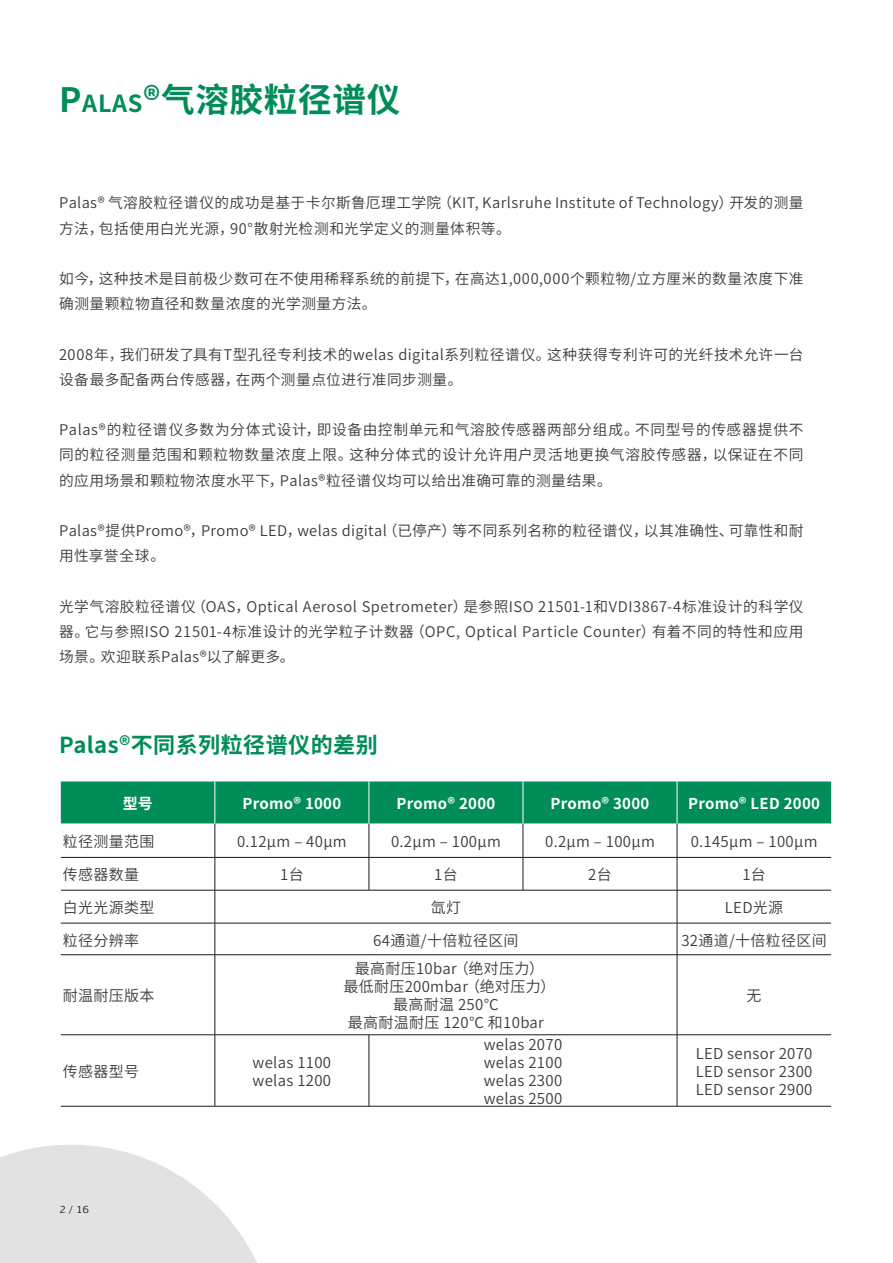
<style>
.page{position:relative;width:893px;height:1263px;background:#fff}
.page>*{position:absolute;margin:0;border:0;box-sizing:border-box;transform-origin:0 0}
.t1{font:700 33.6px "Source Han Sans CN";letter-spacing:.02em;color:#008d58}
.t2{font:700 22.05px "Source Han Sans CN";letter-spacing:.02em;color:#008d58}
.t3{font:15px/18px "Source Han Sans CN";letter-spacing:.02em;color:#3c3c3b;text-align:justify}
.t4{font:700 15px "Source Han Sans CN";letter-spacing:.02em;color:#fff}
.t5{font:14.7px/25.2px "Source Han Sans CN";letter-spacing:.03em;color:#3c3c3b}
.t6{font:10.5px "Sf Kp Regular";color:#1c1c1b}
.s1{font-size:23.55px}
</style>
<div class="page">
<svg style="left:0;top:1145px;width:257px;height:118px"></svg>
<div style="left:61px;top:781px;width:770px;height:42px;background:#008d58"></div>
<hr style="left:215px;top:823px;width:1px;height:34px;background:#1c1c1b">
<hr style="left:369px;top:823px;width:1px;height:34px;background:#1c1c1b">
<hr style="left:523px;top:823px;width:1px;height:34px;background:#1c1c1b">
<hr style="left:677px;top:823px;width:1px;height:34px;background:#1c1c1b">
<hr style="left:61px;top:857px;width:154px;height:1px;background:#1c1c1b">
<hr style="left:215px;top:857px;width:154px;height:1px;background:#1c1c1b">
<hr style="left:215px;top:857px;width:1px;height:33px;background:#1c1c1b">
<hr style="left:369px;top:857px;width:154px;height:1px;background:#1c1c1b">
<hr style="left:369px;top:857px;width:1px;height:33px;background:#1c1c1b">
<hr style="left:523px;top:857px;width:154px;height:1px;background:#1c1c1b">
<hr style="left:523px;top:857px;width:1px;height:33px;background:#1c1c1b">
<hr style="left:677px;top:857px;width:154px;height:1px;background:#1c1c1b">
<hr style="left:677px;top:857px;width:1px;height:33px;background:#1c1c1b">
<hr style="left:61px;top:890px;width:154px;height:1px;background:#1c1c1b">
<hr style="left:215px;top:890px;width:154px;height:1px;background:#1c1c1b">
<hr style="left:215px;top:890px;width:1px;height:33px;background:#1c1c1b">
<hr style="left:369px;top:890px;width:154px;height:1px;background:#1c1c1b">
<hr style="left:523px;top:890px;width:154px;height:1px;background:#1c1c1b">
<hr style="left:677px;top:890px;width:154px;height:1px;background:#1c1c1b">
<hr style="left:677px;top:890px;width:1px;height:33px;background:#1c1c1b">
<hr style="left:61px;top:923px;width:154px;height:1px;background:#1c1c1b">
<hr style="left:215px;top:923px;width:154px;height:1px;background:#1c1c1b">
<hr style="left:215px;top:923px;width:1px;height:31px;background:#1c1c1b">
<hr style="left:369px;top:923px;width:154px;height:1px;background:#1c1c1b">
<hr style="left:523px;top:923px;width:154px;height:1px;background:#1c1c1b">
<hr style="left:677px;top:923px;width:154px;height:1px;background:#1c1c1b">
<hr style="left:677px;top:923px;width:1px;height:31px;background:#1c1c1b">
<hr style="left:61px;top:954px;width:154px;height:1px;background:#1c1c1b">
<hr style="left:215px;top:954px;width:154px;height:1px;background:#1c1c1b">
<hr style="left:215px;top:955px;width:1px;height:79px;background:#1c1c1b">
<hr style="left:369px;top:954px;width:154px;height:1px;background:#1c1c1b">
<hr style="left:523px;top:954px;width:154px;height:1px;background:#1c1c1b">
<hr style="left:677px;top:954px;width:154px;height:1px;background:#1c1c1b">
<hr style="left:677px;top:955px;width:1px;height:79px;background:#1c1c1b">
<hr style="left:61px;top:1034px;width:154px;height:1px;background:#1c1c1b">
<hr style="left:215px;top:1034px;width:154px;height:1px;background:#1c1c1b">
<hr style="left:215px;top:1035px;width:1px;height:71px;background:#1c1c1b">
<hr style="left:369px;top:1034px;width:154px;height:1px;background:#1c1c1b">
<hr style="left:369px;top:1035px;width:1px;height:71px;background:#1c1c1b">
<hr style="left:523px;top:1034px;width:154px;height:1px;background:#1c1c1b">
<hr style="left:677px;top:1034px;width:154px;height:1px;background:#1c1c1b">
<hr style="left:677px;top:1035px;width:1px;height:71px;background:#1c1c1b">
<hr style="left:61px;top:1106px;width:154px;height:1px;background:#1c1c1b">
<hr style="left:215px;top:1106px;width:154px;height:1px;background:#1c1c1b">
<hr style="left:369px;top:1106px;width:154px;height:1px;background:#1c1c1b">
<hr style="left:523px;top:1106px;width:154px;height:1px;background:#1c1c1b">
<hr style="left:677px;top:1106px;width:154px;height:1px;background:#1c1c1b">
<hr style="left:214px;top:781px;width:1px;height:42px;background:#fff">
<hr style="left:369px;top:781px;width:1px;height:42px;background:#fff">
<hr style="left:523px;top:781px;width:1px;height:42px;background:#fff">
<hr style="left:677px;top:781px;width:1px;height:42px;background:#fff">
<h1 class="t1" style="left:59px;top:81px;width:343px">P<span class="s1">ALAS</span>®气溶胶粒径谱仪</h1>
<p class="t5" style="left:59px;top:190px;width:746px">Palas® 气溶胶粒径谱仪的成功是基于卡尔斯鲁厄理工学院（KIT, Karlsruhe Institute of Technology）开发的测量方法，包括使用白光光源，90°散射光检测和光学定义的测量体积等。</p>
<p class="t5" style="left:59px;top:266px;width:746px">如今，这种技术是目前极少数可在不使用稀释系统的前提下，在高达1,000,000个颗粒物/立方厘米的数量浓度下准确测量颗粒物直径和数量浓度的光学测量方法。</p>
<p class="t5" style="left:59px;top:341px;width:746px">2008年，我们研发了具有T型孔径专利技术的welas digital系列粒径谱仪。这种获得专利许可的光纤技术允许一台设备最多配备两台传感器，在两个测量点位进行准同步测量。</p>
<p class="t5" style="left:59px;top:417px;width:746px;text-align:justify">Palas®的粒径谱仪多数为分体式设计，即设备由控制单元和气溶胶传感器两部分组成。不同型号的传感器提供不同的粒径测量范围和颗粒物数量浓度上限。这种分体式的设计允许用户灵活地更换气溶胶传感器，以保证在不同的应用场景和颗粒物浓度水平下，Palas®粒径谱仪均可以给出准确可靠的测量结果。</p>
<p class="t5" style="left:59px;top:518px;width:746px">Palas®提供Promo®，Promo® LED，welas digital（已停产）等不同系列名称的粒径谱仪，以其准确性、可靠性和耐用性享誉全球。</p>
<p class="t5" style="left:59px;top:593px;width:746px;text-align:justify">光学气溶胶粒径谱仪（OAS，Optical Aerosol Spetrometer）是参照ISO 21501-1和VDI3867-4标准设计的科学仪器。它与参照ISO 21501-4标准设计的光学粒子计数器（OPC, Optical Particle Counter）有着不同的特性和应用场景。欢迎联系Palas®以了解更多。</p>
<h2 class="t2" style="left:59px;top:733px;width:320px">Palas®不同系列粒径谱仪的差别</h2>
<p class="t4" style="left:123px;top:795px;width:32px">型号</p>
<p class="t4" style="left:242px;top:795px;width:100px">Promo® 1000</p>
<p class="t4" style="left:397px;top:795px;width:100px">Promo® 2000</p>
<p class="t4" style="left:551px;top:795px;width:100px">Promo® 3000</p>
<p class="t4" style="left:688px;top:795px;width:133px">Promo® LED 2000</p>
<p class="t3" style="left:63px;top:832px;width:93px">粒径测量范围</p>
<p class="t3" style="left:237px;top:832px;width:111px">0.12μm – 40μm</p>
<p class="t3" style="left:391px;top:832px;width:111px">0.2μm – 100μm</p>
<p class="t3" style="left:545px;top:832px;width:111px">0.2μm – 100μm</p>
<p class="t3" style="left:691px;top:832px;width:128px">0.145μm – 100μm</p>
<p class="t3" style="left:63px;top:866px;width:78px">传感器数量</p>
<p class="t3" style="left:280px;top:866px;width:25px">1台</p>
<p class="t3" style="left:434px;top:866px;width:25px">1台</p>
<p class="t3" style="left:588px;top:866px;width:25px">2台</p>
<p class="t3" style="left:742px;top:866px;width:25px">1台</p>
<p class="t3" style="left:63px;top:898px;width:93px">白光光源类型</p>
<p class="t3" style="left:431px;top:898px;width:32px">氙灯</p>
<p class="t3" style="left:725px;top:898px;width:60px">LED光源</p>
<p class="t3" style="left:63px;top:931px;width:78px">粒径分辨率</p>
<p class="t3" style="left:373px;top:931px;width:147px">64通道/十倍粒径区间</p>
<p class="t3" style="left:681px;top:931px;width:147px">32通道/十倍粒径区间</p>
<p class="t3" style="left:63px;top:987px;width:93px">耐温耐压版本</p>
<p class="t3" style="left:63px;top:1062px;width:78px">传感器型号</p>
<p class="t3" style="left:253px;top:1053px;width:80px">welas 1100 welas 1200</p>
<p class="t3" style="left:343px;top:960px;width:213px;text-align:center">最高耐压10bar （绝对压力）<br>最低耐压200mbar （绝对压力）最高耐温 250℃<br>最高耐温耐压 120℃ 和10bar</p>
<p class="t3" style="left:747px;top:987px;width:16px">无</p>
<p class="t3" style="left:484px;top:1035px;width:80px">welas 2070 welas 2100 welas 2300 welas 2500</p>
<p class="t3" style="left:696px;top:1044px;width:118px">LED sensor 2070<br>LED sensor 2300<br>LED sensor 2900</p>
<p class="t6" style="left:60px;top:1203px;width:31px">2 / 16</p>
</div>
